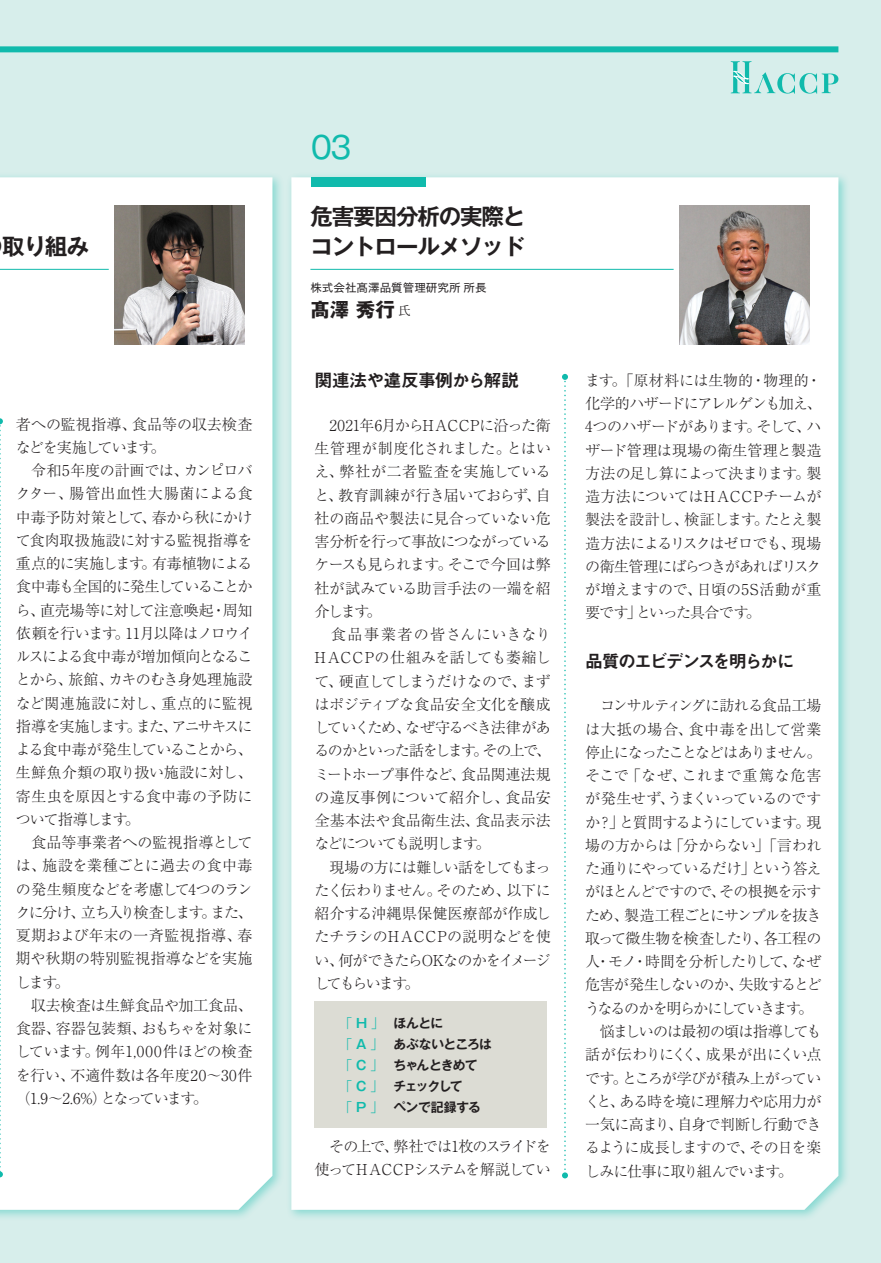
<style>
.page{position:relative;width:881px;height:1263px;background:#fff}
.page>*{position:absolute;margin:0;border:0;box-sizing:border-box;transform-origin:0 0}
.t1{font:30.3px "Gothic MB101 Pr 5";color:#10baac}
.t2{font:700 22.5px/30px "Gothic MB101 Pr 5 De";letter-spacing:-.05em;color:#231f20}
.t3{font:700 19.5px "Gothic MB101 Pr 6 N";color:#231f20}
.t4{font:18px "Midashi Go Pr 6 N MB31";letter-spacing:-.11em;color:#231f20}
.t5{font:18px "Midashi Go Pr 6 N MB31";letter-spacing:-.055em;color:#231f20}
.t6{font:300 15px/23.2px "P Ryumin Pr 6 N";letter-spacing:-.035em;color:#231f20}
.t7{font:300 15px/23.2px "P Ryumin Pr 6 N";letter-spacing:-.055em;color:#231f20}
.t8{font:700 12.75px/21px "Gothic MB101 Pr 6 N De";letter-spacing:-.06em;color:#231f20}
.t9{font:11.55px "Hiragino UD Sans Std N W4";color:#231f20}
.s1{font-family:"Koz Min Pro";font-weight:400;font-size:12px}
.s2{font-family:"Gothic MB101 Pr 6 N";font-weight:300;color:#10baac}
.s3{color:#10baac}
</style>
<div class="page">
<div style="left:0;top:0;width:880px;height:1263px;background:#d7eeeb"></div>
<div style="left:0;top:172px;width:284px;height:1049px;background:#10baac;opacity:.4"></div>
<div style="left:0;top:177px;width:272px;height:1033px;background:#fff"></div>
<div style="left:286px;top:172px;width:563px;height:1049px;background:#10baac;opacity:.4"></div>
<div style="left:291px;top:177px;width:547px;height:1033px;background:#fff"></div>
<svg style="left:0;top:418px;width:3px;height:759px;background:#effaf9"></svg>
<svg style="left:561px;top:374px;width:6px;height:804px;background:#eefaf9"></svg>
<div style="left:311px;top:177px;width:114px;height:10px;background:#10baac"></div>
<div style="left:315px;top:1001px;width:231px;height:127px;background:#dcdcd4"></div>
<svg style="left:730px;top:61px;width:108px;height:33px"></svg>
<div style="left:0;top:46px;width:838px;height:6px;background:#10baac"></div>
<hr style="left:0;top:269px;width:109px;height:1px;background:#10baac">
<img style="left:115px;top:205px;width:129px;height:139px">
<hr style="left:310px;top:269px;width:363px;height:1px;background:#10baac">
<img style="left:679px;top:205px;width:129px;height:139px">
<h2 class="t2" style="left:2px;top:230px;width:88px">取り組み</h2>
<p class="t6" style="left:16px;top:411px;width:238px">者への監視指導、食品等の収去検査などを実施しています。<br>　令和5年度の計画では、カンピロバクター、腸管出血性大腸菌による食中毒予防対策として、春から秋にかけて食肉取扱施設に対する監視指導を重点的に実施します。有毒植物による食中毒も全国的に発生していることから、直売場等に対して注意喚起・周知依頼を行います。11月以降はノロウイルスによる食中毒が増加傾向となることから、旅館、カキのむき身処理施設など関連施設に対し、重点的に監視指導を実施します。また、アニサキスによる食中毒が発生していることから、生鮮魚介類の取り扱い施設に対し、寄生虫を原因とする食中毒の予防について指導します。<br>　食品等事業者への監視指導としては、施設を業種ごとに過去の食中毒の発生頻度などを考慮して4つのランクに分け、立ち入り検査します。また、夏期および年末の一斉監視指導、春期や秋期の特別監視指導などを実施します。<br>　収去検査は生鮮食品や加工食品、食器、容器包装類、おもちゃを対象にしています。例年1,000件ほどの検査を行い、不適件数は各年度20～30件（1.9～2.6%）となっています。</p>
<h1 class="t1" style="left:311px;top:122px;width:41px">03</h1>
<h2 class="t2" style="left:310px;top:200px;width:216px">危害要因分析の実際とコントロールメソッド</h2>
<p class="t9" style="left:310px;top:279px;width:178px">株式会社髙澤品質管理研究所 所長</p>
<h3 class="t3" style="left:310px;top:294px;width:101px">髙澤 秀行 <span class="s1">氏</span></h3>
<p class="t5" style="left:314px;top:366px;width:206px">関連法や違反事例から解説</p>
<p class="t6" style="left:314px;top:413px;width:238px">　2021年6月からHACCPに沿った衛生管理が制度化されました。とはいえ、弊社が二者監査を実施していると、教育訓練が行き届いておらず、自社の商品や製法に見合っていない危害分析を行って事故につながっているケースも見られます。そこで今回は弊社が試みている助言手法の一端を紹介します。<br>　食品事業者の皆さんにいきなり<br>HACCPの仕組みを話しても萎縮して、硬直してしまうだけなので、まずはポジティブな食品安全文化を醸成していくため、なぜ守るべき法律があるのかといった話をします。その上で、ミートホープ事件など、食品関連法規の違反事例について紹介し、食品安全基本法や食品衛生法、食品表示法などについても説明します。<br>　現場の方には難しい話をしてもまったく伝わりません。そのため、以下に紹介する沖縄県保健医療部が作成したチラシのHACCPの説明などを使い、何ができたらOKなのかをイメージしてもらいます。</p>
<p class="t8" style="left:339px;top:1012px;width:154px"><span class="s2">「</span> <span class="s3">H</span> <span class="s2">」</span> ほんとに<br><span class="s2">「</span> <span class="s3">A</span> <span class="s2">」</span> あぶないところは<span class="s2">「</span> <span class="s3">C</span> <span class="s2">」</span> ちゃんときめて<span class="s2">「</span> <span class="s3">C</span> <span class="s2">」</span> チェックして<br><span class="s2">「</span> <span class="s3">P</span> <span class="s2">」</span> ペンで記録する</p>
<p class="t7" style="left:314px;top:1134px;width:238px">　その上で、弊社では1枚のスライドを使ってHACCPシステムを解説してい</p>
<p class="t6" style="left:584px;top:368px;width:238px;text-align:justify">ます。「原材料には生物的・物理的・化学的ハザードにアレルゲンも加え、4つのハザードがあります。そして、ハザード管理は現場の衛生管理と製造方法の足し算によって決まります。製造方法についてはHACCPチームが製法を設計し、検証します。たとえ製造方法によるリスクはゼロでも、現場の衛生管理にばらつきがあればリスクが増えますので、日頃の5S活動が重要です」といった具合です。</p>
<p class="t4" style="left:584px;top:646px;width:211px">品質のエビデンスを明らかに</p>
<p class="t6" style="left:584px;top:693px;width:238px">　コンサルティングに訪れる食品工場は大抵の場合、食中毒を出して営業停止になったことなどはありません。そこで「なぜ、これまで重篤な危害が発生せず、うまくいっているのですか？」と質問するようにしています。現場の方からは「分からない」「言われた通りにやっているだけ」という答えがほとんどですので、その根拠を示すため、製造工程ごとにサンプルを抜き取って微生物を検査したり、各工程の人・モノ・時間を分析したりして、なぜ危害が発生しないのか、失敗するとどうなるのかを明らかにしていきます。　悩ましいのは最初の頃は指導しても話が伝わりにくく、成果が出にくい点です。ところが学びが積み上がっていくと、ある時を境に理解力や応用力が一気に高まり、自身で判断し行動できるように成長しますので、その日を楽しみに仕事に取り組んでいます。</p>
</div>
